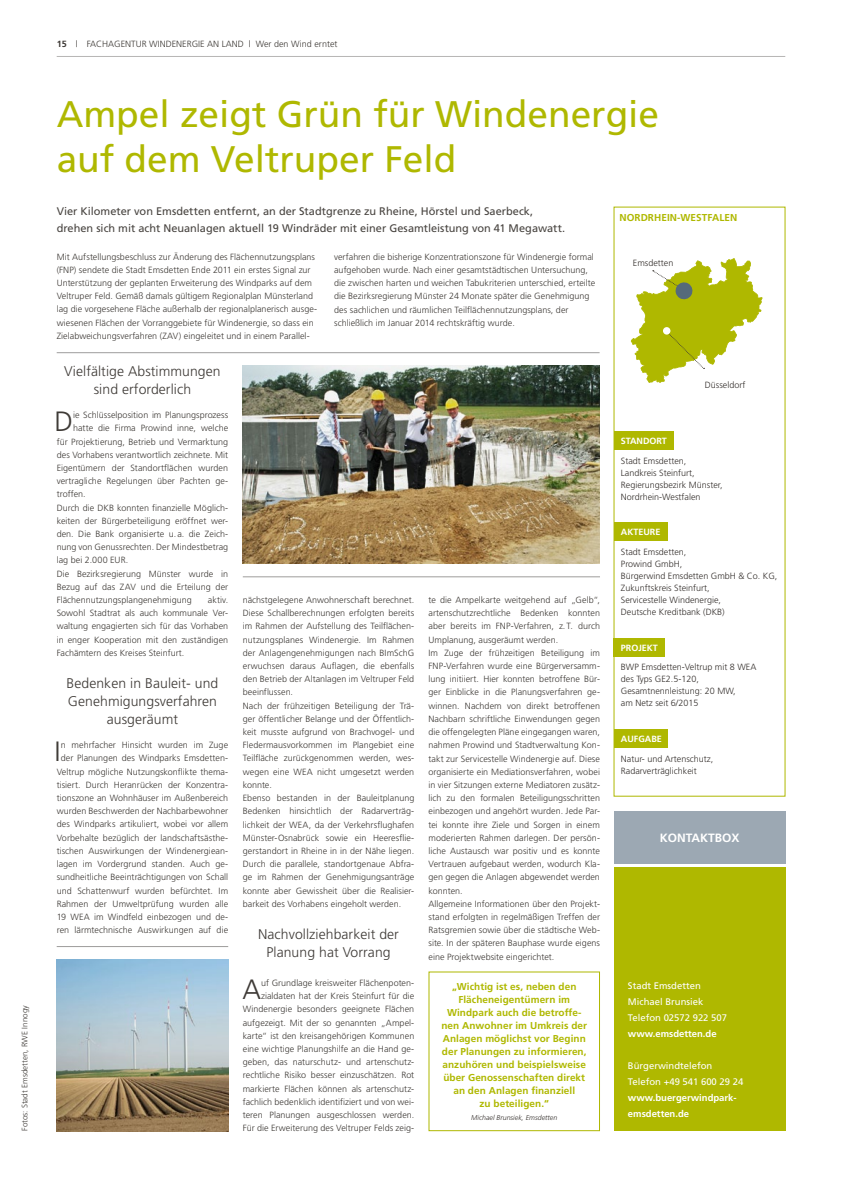
<style>
.page{position:relative;width:842px;height:1191px;background:#fff}
.page>*{position:absolute;margin:0;border:0;box-sizing:border-box;transform-origin:0 0}
.t1{font:37px/44.4px "Frutiger";color:#afb800}
.t2{font:300 27.9px "Frutiger";color:#3e3a36}
.t3{font:300 14px/18px "Frutiger";letter-spacing:.005em;color:#3e3a36;text-align:center}
.t4{font:700 12px "Frutiger";color:#fff}
.t5{font:11px/17px "Frutiger";color:#484440}
.t6{font:700 10px/13px "Frutiger";letter-spacing:.005em;color:#afb800;text-align:center}
.t7{font:9.5px/16px "Frutiger";color:#fff}
.t8{font:700 9.5px/16px "Frutiger";color:#fff}
.t9{font:300 9px/13.2px "Frutiger";letter-spacing:.005em;color:#3e3a36}
.t10{font:300 9px/12px "Frutiger";color:#35302d}
.t11{font:700 9px "Frutiger";color:#fff}
.t12{font:300 8px "Frutiger";letter-spacing:.01em;color:#3e3a36}
.t13{font:italic 300 7px "Frutiger";color:#35302d}
.s1{font-weight:700}
</style>
<div class="page">
<hr style="left:57px;top:56px;width:728px;height:1px;background:#b6b5b4">
<div style="left:428px;top:971px;width:172px;height:160px;border:1px solid #afb800"></div>
<div style="left:614px;top:867px;width:171px;height:264px;background:#afb800"></div>
<img style="left:242px;top:365px;width:358px;height:198px">
<hr style="left:57px;top:352px;width:543px;height:1px;background:#9e9d9c">
<div style="left:614px;top:810px;width:171px;height:53px;background:#9ca8b3"></div>
<div style="left:614px;top:431px;width:59px;height:19px;background:#afb800"></div>
<div style="left:614px;top:638px;width:51px;height:18px;background:#afb800"></div>
<div style="left:614px;top:522px;width:54px;height:19px;background:#afb800"></div>
<div style="left:614px;top:729px;width:54px;height:18px;background:#afb800"></div>
<hr style="left:243px;top:576px;width:357px;height:1px;background:#9e9d9c">
<svg style="left:630px;top:258px;width:132px;height:125px"></svg>
<div style="left:663px;top:327px;width:7px;height:7px;background:#fff;border-radius:50%"></div>
<img style="left:56px;top:959px;width:172px;height:172px">
<hr style="left:57px;top:946px;width:171px;height:1px;background:#9e9d9c">
<p class="t12" style="left:20px;top:1131px;width:128px;rotate:-90deg">Fotos: Stadt Emsdetten, RWE Innogy</p>
<p class="t9" style="left:57px;top:37px;width:107px"><span class="s1">15</span> | Fachagentur Windener</p>
<p class="t9" style="left:192px;top:37px;width:41px">gie an Land</p>
<p class="t9" style="left:249px;top:37px;width:90px">| Wer den Wind erntet</p>
<h1 class="t1" style="left:57px;top:92px;width:604px">Ampel zeigt Grün für Windenergie auf dem Veltruper Feld</h1>
<p class="t5" style="left:57px;top:203px;width:510px">Vier Kilometer von Emsdetten entfernt, an der Stadtgrenze zu Rheine, Hörstel und Saerbeck, drehen sich mit acht Neuanlagen aktuell 19 Windräder mit einer Gesamtleistung von 41 Megawatt.</p>
<p class="t9" style="left:57px;top:250px;width:262px">Mit Aufstellungsbeschluss zur Änderung des Flächennutzungsplans (FNP) sendete die Stadt Emsdetten Ende 2011 ein erstes Signal zur U nterstützung der geplanten Erweiterung des Windparks auf dem Veltruper Feld. Gemäß damals gültigem Regionalplan Münsterland lag die vorgesehene Fläche außerhalb der regionalplanerisch ausge&shy;wiesenen Flächen der Vorranggebiete für Windenergie, so dass ein Zielabweichungsverfahren (ZAV) eingeleitet und in einem Parallel-</p>
<p class="t9" style="left:334px;top:250px;width:263px">verfahren die bisherige Konzentrationszone für Windenergie formal aufgehoben wurde. Nach einer gesamtstädtischen U ntersuchung, die zwischen harten und weichen Tabukriterien unterschied, erteilte die Bezirksregierung Münster 24 Monate später die -Genehmigung des sachlichen und räumlichen Teilflächennutzungsplans, der schließlich im Januar 2014 rechtskräftig wurde.</p>
<h3 class="t3" style="left:64px;top:362px;width:158px">Vielfältige Abstimmungen sind erforderlich</h3>
<h2 class="t2" style="left:54px;top:406px;width:20px">D</h2>
<p class="t9" style="left:73px;top:408px;width:157px">ie Schlüsselposition im Planungsprozess</p>
<p class="t9" style="left:73px;top:421px;width:157px">hatte die Firma Prowind inne, welche</p>
<p class="t9" style="left:57px;top:435px;width:173px">für Projektierung, Betrieb und Vermarktung</p>
<p class="t9" style="left:57px;top:448px;width:173px">des Vorhabens verantwortlich zeichnete. Mit</p>
<p class="t9" style="left:57px;top:461px;width:173px">Eigentümern der Standortflächen wurden</p>
<p class="t9" style="left:57px;top:474px;width:173px">vertragliche Regelungen über Pachten ge-</p>
<p class="t9" style="left:57px;top:487px;width:31px">troffen.</p>
<p class="t9" style="left:57px;top:501px;width:173px">Durch die DKB konnten finanzielle Möglich-</p>
<p class="t9" style="left:57px;top:514px;width:173px">keiten der Bürgerbeteiligung eröffnet wer-</p>
<p class="t9" style="left:57px;top:527px;width:173px">den. Die Bank organisierte u.a. die Zeich-</p>
<p class="t9" style="left:57px;top:540px;width:173px">nung von Genussrechten. Der Mindestbetrag</p>
<p class="t9" style="left:57px;top:553px;width:73px">lag bei 2.000 EU R.</p>
<p class="t9" style="left:57px;top:567px;width:173px">Die Bezirksregierung Münster wurde in</p>
<p class="t9" style="left:57px;top:580px;width:173px">Bezug auf das ZAV und die Erteilung der</p>
<p class="t9" style="left:57px;top:593px;width:137px">Flächennutzungsplangenehmigung</p>
<p class="t9" style="left:57px;top:593px;width:173px;text-align:justify;text-indent:151px">aktiv.<br>Sowohl Stadtrat als auch kommunale Ver&shy;waltung engagierten sich für das Vorhaben in enger Kooperation mit den zuständigen Fachämtern des Kreises Steinfurt.</p>
<h3 class="t3" style="left:67px;top:674px;width:153px">Bedenken in Bauleit- und<br>Genehmigungsverfahren ausgeräumt</h3>
<h2 class="t2" style="left:55px;top:736px;width:8px">I</h2>
<p class="t9" style="left:57px;top:738px;width:173px;text-align:center">n mehrfacher Hinsicht wurden im Zuge der Planungen des Windparks Emsdetten-Veltrup mögliche Nutzungskonflikte thema&shy;tisiert. Durch Heranrücken der Konzentra&shy;tionszone an Wohnhäuser im Außenbereich wurden Beschwerden der Nachbarbewohner des Windparks artikuliert, wobei vor allem Vorbehalte bezüglich der landschaftsästhe&shy;tischen Auswirkungen der Windenergiean&shy;lagen im Vordergrund standen. Auch ge&shy;sundheitliche Beeinträchtigungen von Schall und Schattenwurf wurden befürchtet. Im Rahmen der U mweltprüfung wurden alle 19 WEA im Windfeld einbezogen und de&shy;ren lärmtechnische Auswirkungen auf die</p>
<p class="t9" style="left:243px;top:593px;width:173px">nächstgelegene Anwohnerschaft berechnet.<br>Diese Schallberechnungen erfolgten bereits im Rahmen der Aufstellung des Teilflächen&shy;nutzungsplanes Windenergie. Im Rahmen der Anlagengenehmigungen nach BImSchG erwuchsen daraus Auflagen, die ebenfalls den Betrieb der Altanlagen im Veltruper Feld beeinflussen.<br>Nach der frühzeitigen Beteiligung der Trä&shy;ger öffentlicher Belange und der Öffentlich&shy;keit musste aufgrund von Brachvogel- und Fledermausvorkommen im Plangebiet eine Teilfläche zurückgenommen werden, wes&shy;wegen eine WEA nicht umgesetzt werden konnte.<br>Ebenso bestanden in der Bauleitplanung Bedenken hinsichtlich der Radarverträg&shy;lichkeit der WEA, da der Verkehrsflughafen Münster-Osnabrück sowie ein Heeresflie&shy;gerstandort in Rheine in in der Nähe liegen.<br>Durch die parallele, standortgenaue Abfra&shy;ge im Rahmen der Genehmigungsanträge konnte aber Gewissheit über die Realisier&shy;barkeit des Vorhabens eingeholt werden.</p>
<h3 class="t3" style="left:258px;top:925px;width:142px">Nachvollziehbarkeit der<br>Planung hat Vorrang</h3>
<h2 class="t2" style="left:242px;top:973px;width:20px">A</h2>
<p class="t9" style="left:243px;top:976px;width:173px;text-align:right">uf Grundlage kreisweiter Flächenpoten&shy;zialdaten hat der Kreis Steinfurt für die Windenergie besonders geeignete Flächen aufgezeigt. Mit der so genannten „Ampel&shy;karte“ ist den kreisangehörigen Kommunen eine wichtige Planungshilfe an die Hand ge&shy;geben, das naturschutz- und artenschutz&shy;rechtliche Risiko besser einzuschätzen. Rot markierte Flächen können als artenschutz&shy;fachlich bedenklich identifiziert und von wei&shy;teren Planungen ausgeschlossen werden.<br>Für die Erweiterung des Veltruper Felds zeig-</p>
<p class="t9" style="left:428px;top:593px;width:173px">te die Ampelkarte weitgehend auf „Gelb“, artenschutzrechtliche Bedenken konnten aber bereits im FNP-Verfahren, z. T. durch U mplanung, ausgeräumt werden.<br>Im Zuge der frühzeitigen Beteiligung im FNP-Verfahren wurde eine Bürgerversamm&shy;lung initiiert. Hier konnten betroffene Bür&shy;ger Einblicke in die Planungsverfahren ge&shy;winnen. Nachdem von direkt betroffenen Nachbarn schriftliche Einwendungen gegen die offengelegten Pläne eingegangen waren, nahmen Prowind und Stadtverwaltung Kon&shy;takt zur Servicestelle Windenergie auf. Diese organisierte ein Mediationsverfahren, wobei in vier Sitzungen externe Mediatoren zusätz&shy;lich zu den formalen Beteiligungsschritten einbezogen und angehört wurden. Jede Par&shy;tei konnte ihre Ziele und Sorgen in einem moderierten Rahmen darlegen. Der persön&shy;liche Austausch war positiv und es konnte Vertrauen aufgebaut werden, wodurch Kla&shy;gen gegen die Anlagen abgewendet werden konnten.<br>Allgemeine Informationen über den Projekt&shy;stand erfolgten in regelmäßigen Treffen der Ratsgremien sowie über die städtische Web&shy;site. In der späteren Bauphase wurde eigens eine Projektwebsite eingerichtet.</p>
<p class="t6" style="left:441px;top:980px;width:147px">„Wichtig ist es, neben den<br>Flächeneigentümern im<br>Windpark auch die betroffe&shy;nen Anwohner im Umkreis der<br>Anlagen möglichst vor Beginn der Planungen zu informieren, anzuhören und beispielsweise über Genossenschaften direkt an den Anlagen finanziell<br>zu beteiligen.“</p>
<p class="t13" style="left:471px;top:1113px;width:87px">Michael Brunsiek, Emsdetten</p>
<p class="t6" style="left:619px;top:211px;width:22px">Nordrhei</p>
<p class="t6" style="left:670px;top:211px;width:44px">n-Westfale</p>
<p class="t6" style="left:730px;top:211px;width:9px">n</p>
<p class="t10" style="left:633px;top:257px;width:42px">Emsdetten</p>
<p class="t11" style="left:621px;top:435px;width:48px">Standort</p>
<p class="t10" style="left:705px;top:379px;width:42px">Düsseldorf</p>
<p class="t10" style="left:621px;top:455px;width:103px">Stadt Emsdetten,<br>Landkreis Steinfurt,<br>Regierungsbezirk Münster,<br>Nordrhein-Westfalen</p>
<p class="t11" style="left:621px;top:527px;width:24px">akteure</p>
<p class="t10" style="left:621px;top:546px;width:158px">Stadt Emsdetten,<br>Prowind GmbH,<br>Bürgerwind Emsdetten GmbH &amp; Co. KG,<br>Zukunftskreis Steinfurt,<br>Servicestelle Windenergie,<br>Deutsche Kreditbank (DKB)</p>
<p class="t11" style="left:621px;top:642px;width:38px">PROJEKT</p>
<p class="t10" style="left:621px;top:661px;width:137px">BWP Emsdetten-Veltrup mit 8 WEA des Typs GE2.5-120,<br>Gesamtnennleistung: 20 MW,<br>am Netz seit 6/2015</p>
<p class="t11" style="left:621px;top:733px;width:7px">aufgabe</p>
<p class="t10" style="left:621px;top:752px;width:94px">Natur- und Artenschutz,<br>Radarverträglichkeit</p>
<h3 class="t4" style="left:660px;top:830px;width:81px">KontaktBOX</h3>
<p class="t7" style="left:628px;top:977px;width:101px">Stadt Emsdetten<br>Michael Brunsiek<br>Telefon 02572 922 507</p>
<p class="t8" style="left:628px;top:1025px;width:90px">www.emsdetten.de</p>
<p class="t7" style="left:628px;top:1057px;width:117px">Bürgerwindtelefon<br>Telefon +49 541 600 29 24</p>
<p class="t8" style="left:628px;top:1089px;width:110px">www.buergerwindpark&shy;emsdetten.de</p>
</div>
